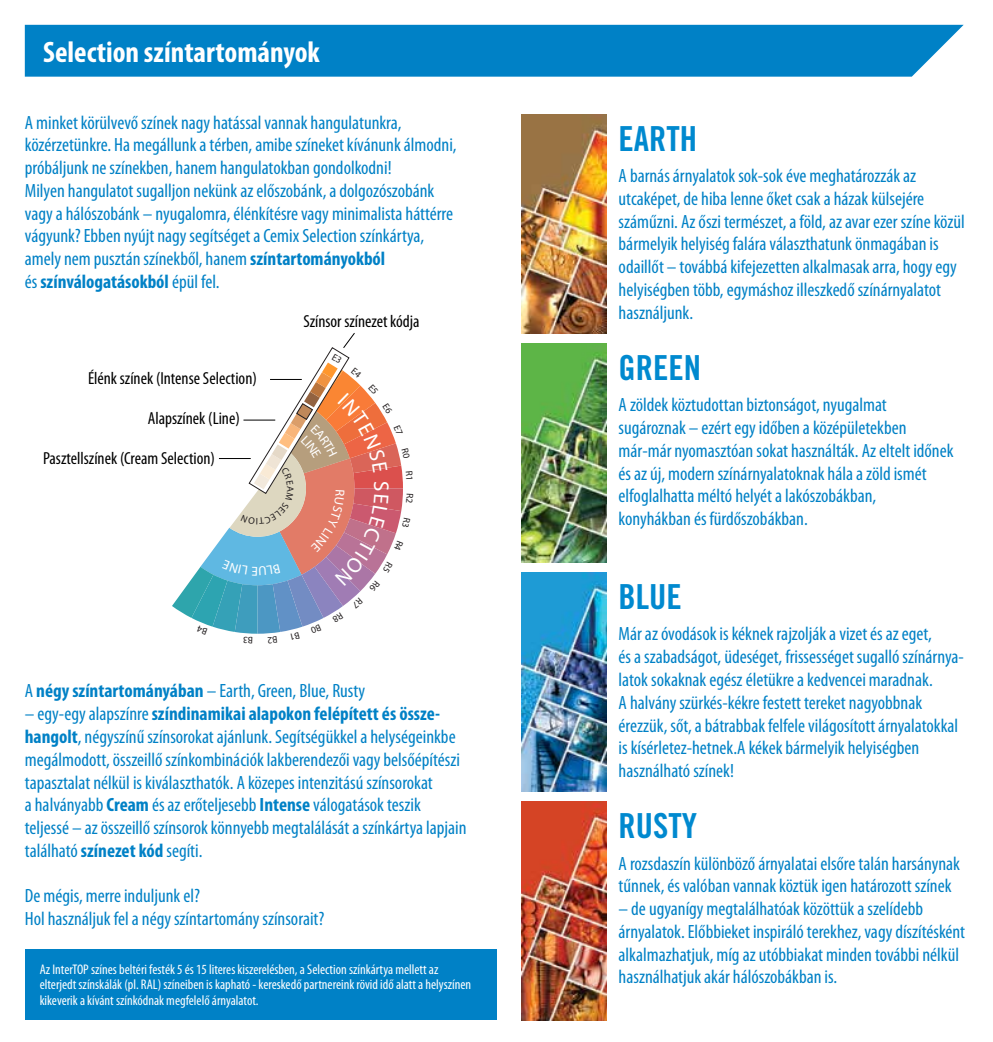
<style>
.page{position:relative;width:993px;height:1042px;background:#fff}
.page>*{position:absolute;margin:0;border:0;box-sizing:border-box;transform-origin:0 0}
.t1{font:34.48px "Trade Gothic LT Std Bd Cn 20";color:#0089cf}
.t2{font:700 condensed 29.75px "Myriad Pro";color:#fff}
.t3{font:condensed 19.25px/22.8px "Myriad Pro";color:#0081c6}
.t4{font:condensed 17.5px "Myriad Pro";color:#000}
.t5{font:condensed 14px/15.8px "Myriad Pro";color:#fff}
.t6{font:9.62px "Myriad Pro";color:#231f20}
.s1{font-weight:700}
</style>
<div class="page">
<div style="left:25px;top:25px;width:938px;height:52px;background:#0081c6"></div>
<div style="left:25px;top:949px;width:471px;height:71px;background:#0081c6"></div>
<img style="left:521px;top:114px;width:85px;height:219px">
<img style="left:521px;top:343px;width:85px;height:219px">
<img style="left:521px;top:572px;width:85px;height:220px">
<img style="left:521px;top:801px;width:85px;height:220px">
<svg style="left:172px;top:333px;width:231px;height:301px"></svg>
<h2 class="t2" style="left:43px;top:33px;width:278px">Selection színtartományok</h2>
<p class="t3" style="left:25px;top:111px;width:433px">A minket körülvevő színek nagy hatással vannak hangulatunkra, közérzetünkre. Ha megállunk a térben, amibe színeket kívánunk álmodni, próbáljunk ne színekben, hanem hangulatokban gondolkodni!<br>Milyen hangulatot sugalljon nekünk az előszobánk, a dolgozószobánk vagy a hálószobánk – nyugalomra, élénkítésre vagy minimalista háttérre vágyunk? Ebben nyújt nagy segítséget a Cemix Selection színkártya, amely nem pusztán színekből, hanem <span class="s1">színtartományokból<br></span>és <span class="s1">színválogatásokból</span> épül fel.</p>
<p class="t4" style="left:88px;top:368px;width:170px">Élénk színek (Intense Selection)</p>
<p class="t4" style="left:148px;top:408px;width:93px">Alapszínek (Line)</p>
<p class="t4" style="left:43px;top:448px;width:173px">Pasztellszínek (Cream Selection)</p>
<p class="t4" style="left:303px;top:311px;width:118px">Színsor színezet kódja</p>
<p class="t6" style="left:296px;top:485px;width:7px;rotate:90deg">A</p>
<p class="t3" style="left:25px;top:679px;width:342px">A <span class="s1">négy színtartományában</span> – Earth, Green, Blue, Rusty</p>
<p class="t3" style="left:25px;top:702px;width:443px">– egy-egy alapszínre <span class="s1">színdinamikai alapokon felépített és össze&shy;hangolt</span>, négyszínű színsorokat ajánlunk. Segítségükkel a helységeinkbe megálmodott, összeillő színkombinációk lakberendezői vagy belsőépítészi tapasztalat nélkül is kiválaszthatók. A közepes intenzitású színsorokat<br>a halványabb <span class="s1">Cream</span> és az erőteljesebb <span class="s1">Intense</span> válogatások teszik teljessé – az összeillő színsorok könnyebb megtalálását a színkártya lapjain található <span class="s1">színezet kód</span> segíti.</p>
<p class="t3" style="left:25px;top:884px;width:301px">De mégis, merre induljunk el?<br>Hol használjuk fel a négy színtartomány színsorait?</p>
<p class="t5" style="left:40px;top:961px;width:433px">Az InterTOP színes beltéri festék 5 és 15 literes kiszerelésben, a Selection színkártya mellett az elterjedt színskálák (pl. RAL) színeiben is kapható - kereskedő partnereink rövid idő alatt a helyszínen kikeverik a kívánt színkódnak megfelelő árnyalatot.</p>
<h1 class="t1" style="left:618px;top:118px;width:80px">EARTH</h1>
<p class="t3" style="left:618px;top:164px;width:347px">A barnás árnyalatok sok-sok éve meghatározzák az utcaképet, de hiba lenne őket csak a házak külsejére száműzni. Az őszi természet, a föld, az avar ezer színe közül bármelyik helyiség falára választhatunk önmagában is odaillőt – továbbá kifejezetten alkalmasak arra, hogy egy helyiségben több, egymáshoz illeszkedő színárnyalatot használjunk.</p>
<h1 class="t1" style="left:618px;top:347px;width:84px">GREEN</h1>
<p class="t3" style="left:618px;top:393px;width:336px">A zöldek köztudottan biztonságot, nyugalmat sugároznak – ezért egy időben a középületekben már-már nyomasztóan sokat használták. Az eltelt időnek és az új, modern színárnyalatoknak hála a zöld ismét elfoglalhatta méltó helyét a lakószobákban,<br>konyhákban és fürdőszobákban.</p>
<h1 class="t1" style="left:618px;top:576px;width:65px">BLUE</h1>
<p class="t3" style="left:618px;top:622px;width:346px">Már az óvodások is kéknek rajzolják a vizet és az eget,<br>és a szabadságot, üdeséget, frissességet sugalló színárnya&shy;latok sokaknak egész életükre a kedvencei maradnak.<br>A halvány szürkés-kékre festett tereket nagyobbnak érezzük, sőt, a bátrabbak felfele világosított árnyalatokkal is kísérletez-hetnek.A kékek bármelyik helyiségben használható színek!</p>
<h1 class="t1" style="left:618px;top:805px;width:80px">RUSTY</h1>
<p class="t3" style="left:618px;top:851px;width:343px">A rozsdaszín különböző árnyalatai elsőre talán harsánynak tűnnek, és valóban vannak köztük igen határozott színek</p>
<p class="t3" style="left:618px;top:897px;width:348px">– de ugyanígy megtalálhatóak közöttük a szelídebb árnyalatok. Előbbieket inspiráló terekhez, vagy díszítésként alkalmazhatjuk, míg az utóbbiakat minden további nélkül használhatjuk akár hálószobákban is.</p>
</div>
